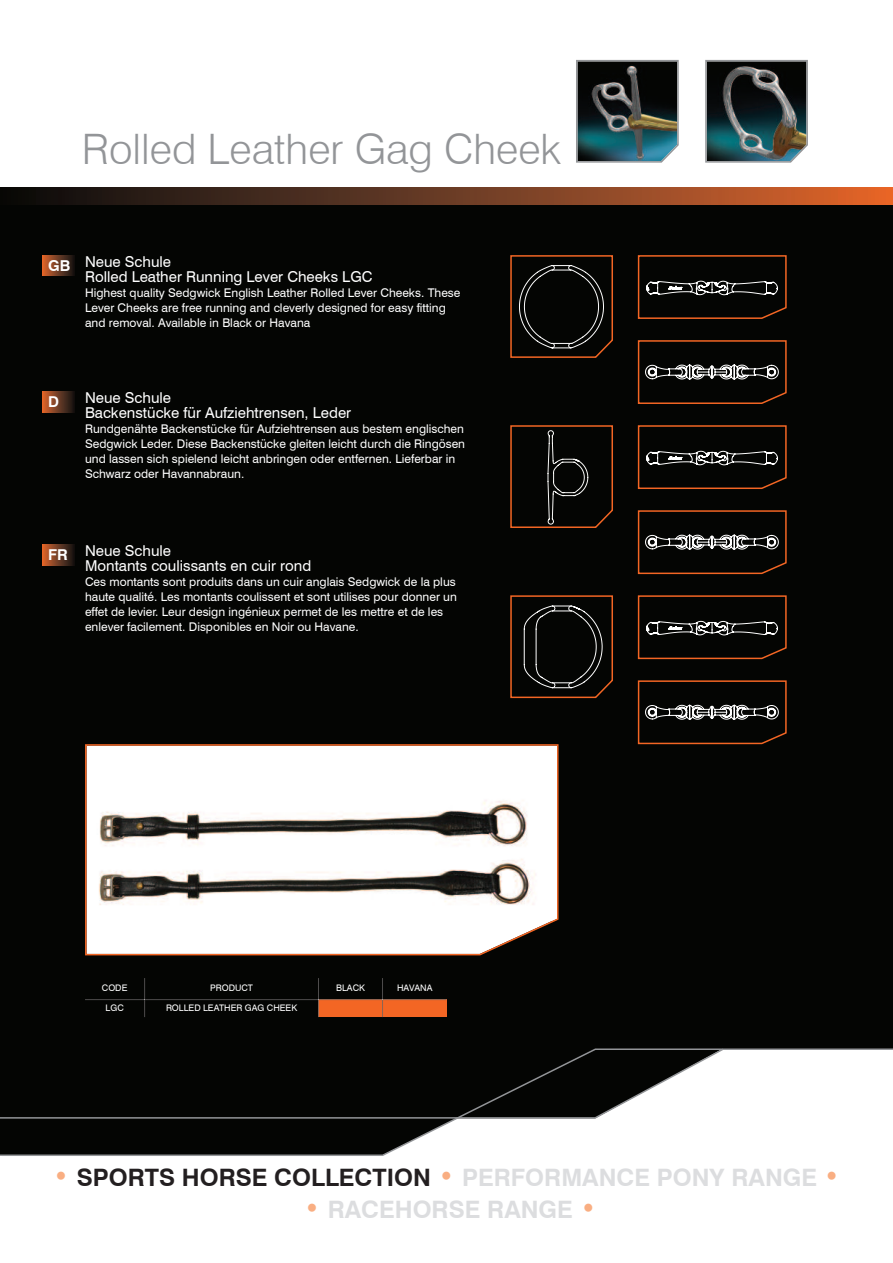
<style>
.page{position:relative;width:893px;height:1263px;background:#fff}
.page>*{position:absolute;margin:0;border:0;box-sizing:border-box;transform-origin:0 0}
.t1{font:300 42px "Swiss 721 BT";color:#939598}
.t2{font:700 24px "Swiss 721 BT";color:#231f20}
.t3{font:700 24px "Swiss 721 BT";color:#dcdddf}
.t4{font:15px/15px "Swiss 721 BT";color:#fff}
.t5{font:700 15px "Swiss 721 BT";color:#fff}
.t6{font:12px/15px "Swiss 721 BT";color:#fff}
.t7{font:9px "Swiss 721 BT";color:#fff}
.s1{font-weight:700}
.s2{font-size:27px;color:#f9ae82}
.s3{color:#dcdddf}
</style>
<div class="page">
<div style="left:0;top:187px;width:893px;height:1062px;background:#040503"></div>
<div style="left:2px;top:1157px;width:891px;height:92px;background:#fff"></div>
<svg style="left:0;top:1048px;width:893px;height:109px"></svg>
<div style="left:0;top:187px;width:893px;height:17px;background:linear-gradient(to right,#020d12,#dc6730)"></div>
<img style="left:576px;top:60px;width:103px;height:103px">
<img style="left:705px;top:60px;width:103px;height:103px">
<svg style="left:43px;top:255px;width:31px;height:21px"></svg>
<hr style="left:0;top:1156px;width:2px;height:107px;background:#fff">
<svg style="left:510px;top:255px;width:103px;height:103px"></svg>
<svg style="left:510px;top:595px;width:103px;height:103px"></svg>
<svg style="left:43px;top:391px;width:31px;height:21px"></svg>
<svg style="left:43px;top:544px;width:31px;height:21px"></svg>
<svg style="left:85px;top:744px;width:474px;height:211px;background:#e2ddda"></svg>
<div style="left:90px;top:783px;width:453px;height:83px;background:#fff"></div>
<img style="left:90px;top:788px;width:453px;height:72px">
<svg style="left:510px;top:425px;width:103px;height:103px"></svg>
<div style="left:318px;top:1000px;width:65px;height:17px;background:#f36624"></div>
<div style="left:383px;top:1000px;width:63px;height:17px;background:#f36624"></div>
<hr style="left:85px;top:999px;width:59px;height:1px;background:#676464">
<hr style="left:145px;top:999px;width:173px;height:1px;background:#676464">
<hr style="left:383px;top:999px;width:63px;height:1px;background:#676464">
<hr style="left:319px;top:999px;width:63px;height:1px;background:#676464">
<svg style="left:144px;top:978px;width:1px;height:39px"></svg>
<svg style="left:318px;top:978px;width:1px;height:39px"></svg>
<svg style="left:382px;top:978px;width:1px;height:39px"></svg>
<svg style="left:638px;top:255px;width:149px;height:64px"></svg>
<svg style="left:638px;top:340px;width:149px;height:64px"></svg>
<svg style="left:638px;top:425px;width:149px;height:64px"></svg>
<svg style="left:638px;top:510px;width:149px;height:64px"></svg>
<svg style="left:638px;top:595px;width:149px;height:64px"></svg>
<svg style="left:638px;top:680px;width:149px;height:64px"></svg>
<h1 class="t1" style="left:82px;top:124px;width:481px">Rolled Leather Gag Cheek</h1>
<p class="t4" style="left:85px;top:254px;width:289px;text-indent:-37px"><span class="s1">GB</span> Neue Schule<br>Rolled Leather Running Lever Cheeks LGC</p>
<p class="t6" style="left:85px;top:285px;width:377px">Highest quality Sedgwick English Leather Rolled Lever Cheeks. These<br>Lever Cheeks are free running and cleverly designed for easy fitting and removal. Available in Black or Havana</p>
<p class="t5" style="left:48px;top:392px;width:12px">D</p>
<p class="t4" style="left:85px;top:390px;width:268px">Neue Schule<br>Backenstücke für Aufziehtrensen, Leder</p>
<p class="t6" style="left:85px;top:421px;width:382px">Rundgenähte Backenstücke für Aufziehtrensen aus bestem englischen Sedgwick Leder. Diese Backenstücke gleiten leicht durch die Ringösen und lassen sich spielend leicht anbringen oder entfernen. Lieferbar in Schwarz oder Havannabraun.</p>
<p class="t4" style="left:85px;top:543px;width:228px;text-indent:-37px"><span class="s1">FR</span> Neue Schule<br>Montants coulissants en cuir rond</p>
<p class="t6" style="left:85px;top:574px;width:373px">Ces montants sont produits dans un cuir anglais Sedgwick de la plus haute qualité. Les montants coulissent et sont utilises pour donner un effet de levier. Leur design ingénieux permet de les mettre et de les enlever facilement. Disponibles en Noir ou Havane.</p>
<p class="t7" style="left:102px;top:982px;width:27px">CODE</p>
<p class="t7" style="left:210px;top:982px;width:44px">PRODUCT</p>
<p class="t7" style="left:336px;top:982px;width:30px">BLACK</p>
<p class="t7" style="left:397px;top:982px;width:37px">HAVANA</p>
<p class="t7" style="left:106px;top:1002px;width:20px">LGC</p>
<p class="t7" style="left:166px;top:1002px;width:133px">ROLLED LEATHER GAG CHEEK</p>
<h2 class="t2" style="left:53px;top:1162px;width:788px"><span class="s2">•</span> SPORTS HORSE COLLECTION <span class="s2">•</span> <span class="s3">PERFORMANCE PONY RANGE</span> <span class="s2">•</span></h2>
<h2 class="t3" style="left:304px;top:1195px;width:294px"><span class="s2">•</span> RACEHORSE RANGE <span class="s2">•</span></h2>
</div>
